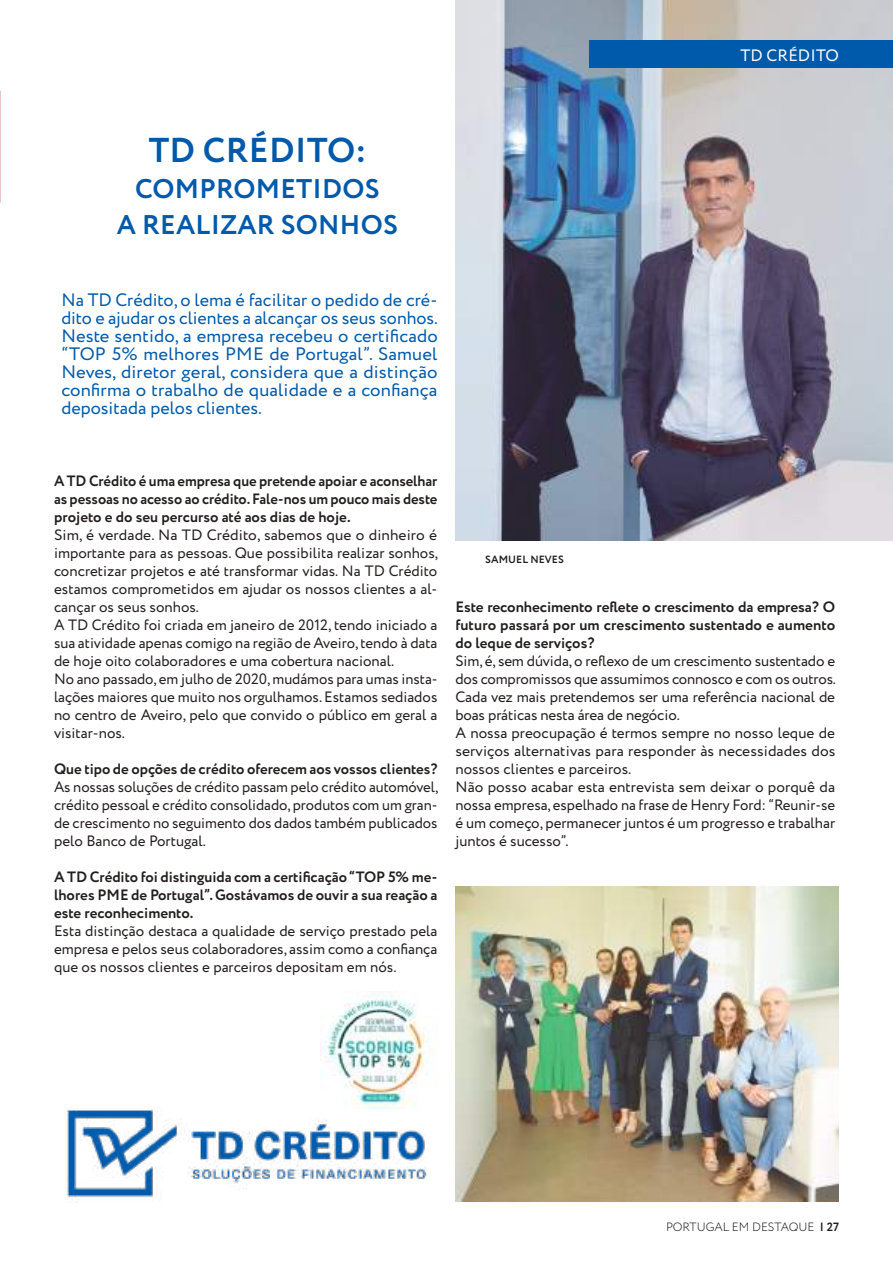
<style>
.page{position:relative;width:893px;height:1263px;background:#fff}
.page>*{position:absolute;margin:0;border:0;box-sizing:border-box;transform-origin:0 0}
.t1{font:700 34.5px "Circe";letter-spacing:.01em;color:#005aab}
.t2{font:700 27px/36px "Circe";letter-spacing:.01em;color:#005aab;text-align:center}
.t3{font:18px/18px "Circe";color:#005aab;text-align:justify}
.t4{font:16.5px "Circe";letter-spacing:.01em;color:#fff}
.t5{font:15px/18px "Circe";color:#241f1f}
.t6{font:700 15px/18px "Circe";color:#241f1f;text-align:justify}
.t7{font:300 12px "Circe";color:#241f1f}
.t8{font:700 10.5px "Circe";letter-spacing:.01em;color:#241f1f}
.s1{font-weight:700}
</style>
<div class="page">
<img style="left:455px;top:0;width:438px;height:540px">
<div style="left:589px;top:40px;width:304px;height:28px;background:#005aab"></div>
<img style="left:66px;top:1109px;width:361px;height:89px">
<img style="left:455px;top:887px;width:384px;height:315px">
<img style="left:320px;top:991px;width:109px;height:118px">
<p class="t4" style="left:740px;top:44px;width:100px">TD CRÉDITO</p>
<h1 class="t1" style="left:149px;top:127px;width:219px">TD CRÉDITO:</h1>
<h2 class="t2" style="left:117px;top:172px;width:283px">COMPROMETIDOS<br>A REALIZAR SONHOS</h2>
<p class="t3" style="left:61px;top:291px;width:378px">Na TD Crédito, o lema é facilitar o pedido de cré&shy;dito e ajudar os clientes a alcançar os seus sonhos.<br>Neste sentido, a empresa recebeu o certificado “TOP 5% melhores PME de Portugal”. Samuel Neves, diretor geral, considera que a distinção confirma o trabalho de qualidade e a confiança depositada pelos clientes.</p>
<p class="t6" style="left:54px;top:473px;width:385px">A TD Crédito é uma empresa que pretende apoiar e aconselhar as pessoas no acesso ao crédito. Fale-nos um pouco mais deste projeto e do seu percurso até aos dias de hoje.</p>
<p class="t5" style="left:54px;top:526px;width:386px">Sim, é verdade. Na TD Crédito, sabemos que o dinheiro é importante para as pessoas. Que possibilita realizar sonhos, concretizar projetos e até transformar vidas. Na TD Crédito estamos comprometidos em ajudar os nossos clientes a al&shy;cançar os seus sonhos.<br>A TD Crédito foi criada em janeiro de 2012, tendo iniciado a sua atividade apenas comigo na região de Aveiro, tendo à data de hoje oito colaboradores e uma cobertura nacional.<br>No ano passado, em julho de 2020, mudámos para umas insta&shy;lações maiores que muito nos orgulhamos. Estamos sediados no centro de Aveiro, pelo que convido o público em geral a visitar-nos.</p>
<p class="t6" style="left:54px;top:761px;width:385px">Que tipo de opções de crédito oferecem aos vossos clientes?</p>
<p class="t5" style="left:54px;top:778px;width:386px;text-align:justify">As nossas soluções de crédito passam pelo crédito automóvel, crédito pessoal e crédito consolidado, produtos com um gran&shy;de crescimento no seguimento dos dados também publicados pelo Banco de Portugal.</p>
<p class="t6" style="left:54px;top:869px;width:385px">A TD Crédito foi distinguida com a certificação “TOP 5% me&shy;lhores PME de Portugal”. Gostávamos de ouvir a sua reação a este reconhecimento.</p>
<p class="t5" style="left:54px;top:922px;width:385px;text-align:justify">Esta distinção destaca a qualidade de serviço prestado pela empresa e pelos seus colaboradores, assim como a confiança que os nossos clientes e parceiros depositam em nós.</p>
<p class="t8" style="left:485px;top:552px;width:80px">SAMUEL NEVES</p>
<p class="t6" style="left:455px;top:599px;width:381px">Este reconhecimento reflete o crescimento da empresa? O futuro passará por um crescimento sustentado e aumento do leque de serviços?</p>
<p class="t5" style="left:455px;top:652px;width:382px">Sim, é, sem dúvida, o reflexo de um crescimento sustentado e dos compromissos que assumimos connosco e com os outros.<br>Cada vez mais pretendemos ser uma referência nacional de boas práticas nesta área de negócio.<br>A nossa preocupação é termos sempre no nosso leque de serviços alternativas para responder às necessidades dos nossos clientes e parceiros.<br>Não posso acabar esta entrevista sem deixar o porquê da nossa empresa, espelhado na frase de Henry Ford: “Reunir-se é um começo, permanecer juntos é um progresso e trabalhar juntos é sucesso”.</p>
<p class="t7" style="left:666px;top:1219px;width:174px">PORTUGAL EM DESTAQUE <span class="s1">| 27</span></p>
</div>
